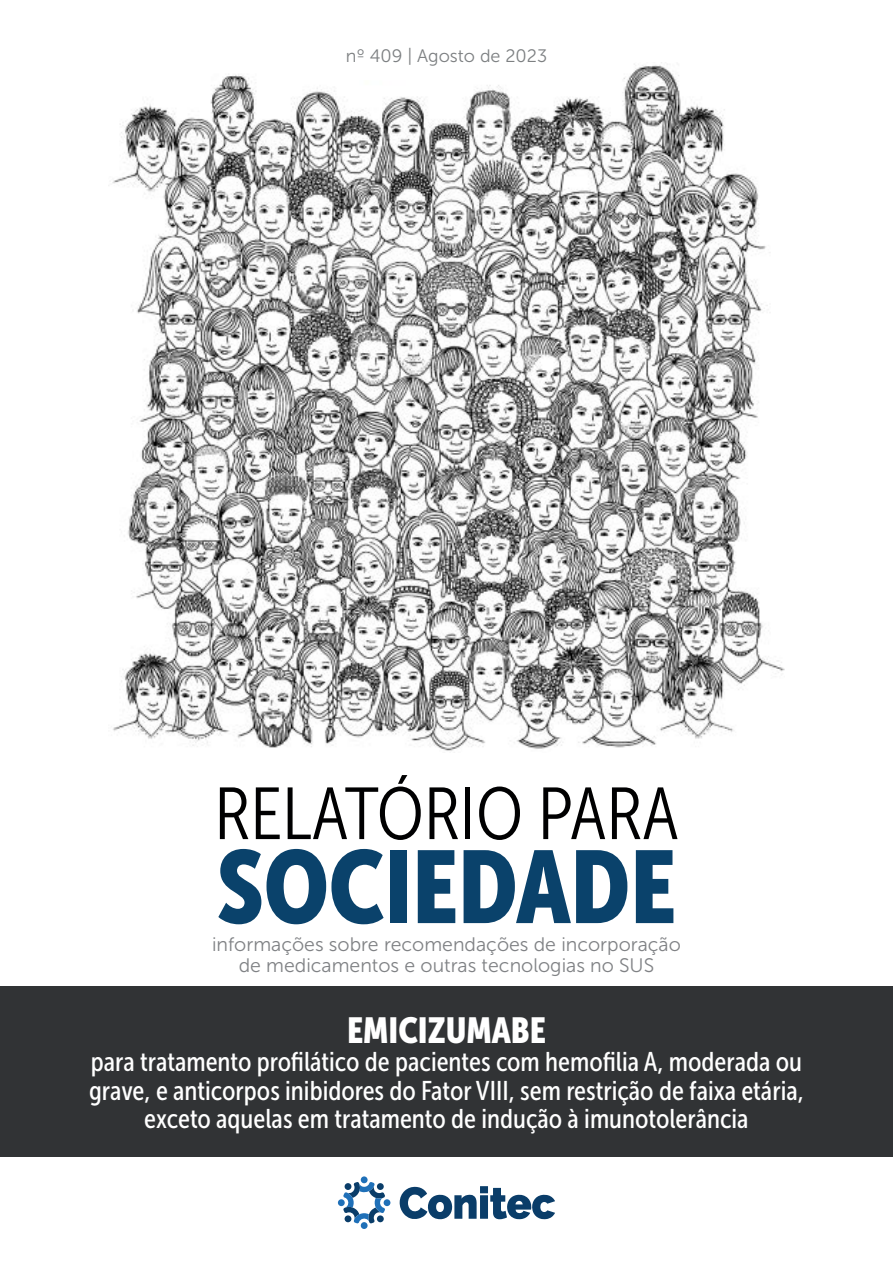
<style>
.page{position:relative;width:893px;height:1263px;background:#fff}
.page>*{position:absolute;margin:0;border:0;box-sizing:border-box;transform-origin:0 0}
.titulo_cabeçalho{font:102px "Museo Sans Cond 900";color:#0a426b}
.titulo_cabeçalho-2{font:73.5px "Museo Sans Cond 300";color:#000001}
.Títulos{font:36px "Museo Sans Cond 900";color:#fff}
.Títulos-2{font:27px/28.5px "Museo Sans Cond 500";color:#fff;text-align:center}
.t1{font:19.5px/21px "Museo Sans 300";color:#808285;text-align:center}
.t2{font:18px "Museo Sans 300";color:#7d8082}
</style>
<div class="page">
<img style="left:108px;top:62px;width:677px;height:689px">
<div style="left:271px;top:39px;width:336px;height:41px;background:#fff"></div>
<svg style="left:400px;top:1186px;width:155px;height:33px"></svg>
<div style="left:361px;top:1176px;width:7px;height:7px;background:#1f70b8;border-radius:50%"></div>
<div style="left:384px;top:1199px;width:6px;height:7px;background:#1f70b8;border-radius:50%"></div>
<div style="left:338px;top:1199px;width:7px;height:7px;background:#1f70b8;border-radius:50%"></div>
<div style="left:361px;top:1222px;width:7px;height:7px;background:#1f70b8;border-radius:50%"></div>
<svg style="left:343px;top:1182px;width:42px;height:41px"></svg>
<div style="left:0;top:986px;width:893px;height:171px;background:#313335"></div>
<p class="t2" style="left:346px;top:46px;width:203px">nº 409 | Agosto de 2023</p>
<p class="titulo_cabeçalho-2" style="left:214px;top:774px;width:466px">RELATÓRIO PARA</p>
<p class="titulo_cabeçalho" style="left:217px;top:829px;width:461px">SOCIEDADE</p>
<p class="t1" style="left:212px;top:934px;width:470px">informações sobre recomendações de incorporação de medicamentos e outras tecnologias no SUS</p>
<p class="Títulos" style="left:347px;top:1010px;width:200px">EMICIZUMABE</p>
<p class="Títulos-2" style="left:89px;top:1048px;width:716px">para tratamento profilático de pacientes com hemofilia A, moderada ou grave, e anticorpos inibidores do Fator VIII, sem restrição de faixa etária, exceto aquelas em tratamento de indução à imunotolerância</p>
</div>
